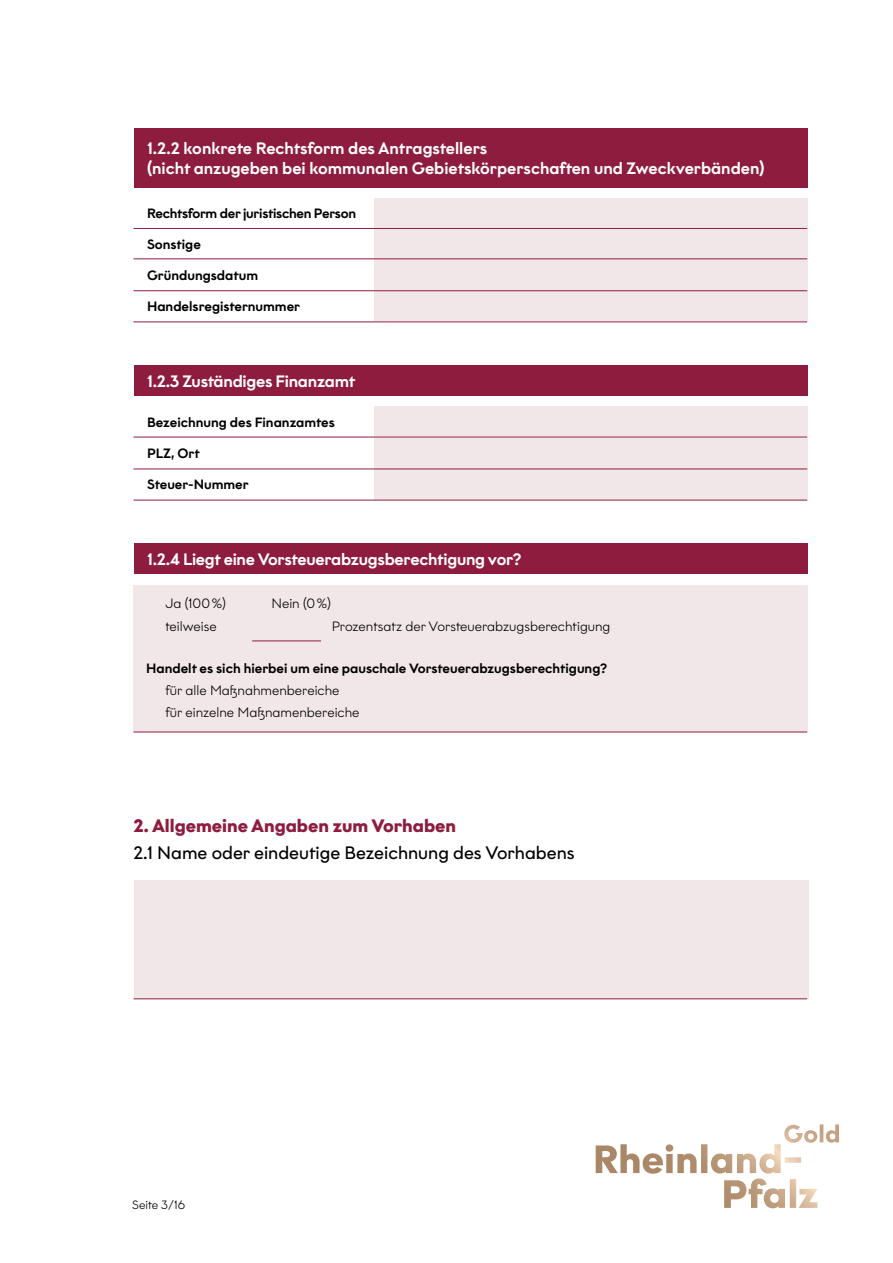
<style>
.page{position:relative;width:893px;height:1263px;background:#fff}
.page>*{position:absolute;margin:0;border:0;box-sizing:border-box;transform-origin:0 0}
.t1{font:18px "Graphit";color:#000}
.t2{font:700 18px "Graphit";color:#8e1c3f}
.t3{font:500 16.5px/19.8px "Graphit";letter-spacing:-.005em;color:#fff}
.p_Formular{font:500 13.5px "Graphit";color:#000}
.p_Formular-2{font:300 13.5px "Graphit";color:#000}
.p_Formular-3{font:500 13.5px "Graphit";letter-spacing:-.02em;color:#000}
.t4{font:300 12px "Graphit";color:#000}
</style>
<div class="page">
<svg style="left:596px;top:1124px;width:243px;height:84px"></svg>
<div style="left:134px;top:128px;width:673px;height:59px;background:#8e1c3f"></div>
<div style="left:374px;top:228px;width:434px;height:31px;background:#f2e7e8"></div>
<div style="left:374px;top:260px;width:434px;height:30px;background:#f2e7e8"></div>
<div style="left:374px;top:291px;width:434px;height:30px;background:#f2e7e8"></div>
<hr style="left:134px;top:258px;width:673px;height:1px;background:#8e1c3f">
<hr style="left:134px;top:290px;width:673px;height:1px;background:#8e1c3f">
<hr style="left:134px;top:321px;width:673px;height:1px;background:#8e1c3f">
<div style="left:374px;top:198px;width:434px;height:30px;background:#f2e7e8"></div>
<hr style="left:134px;top:228px;width:673px;height:1px;background:#8e1c3f">
<div style="left:374px;top:407px;width:434px;height:30px;background:#f2e7e8"></div>
<div style="left:134px;top:365px;width:673px;height:31px;background:#8e1c3f"></div>
<div style="left:374px;top:438px;width:434px;height:30px;background:#f2e7e8"></div>
<div style="left:374px;top:469px;width:434px;height:30px;background:#f2e7e8"></div>
<hr style="left:134px;top:437px;width:673px;height:1px;background:#8e1c3f">
<hr style="left:134px;top:469px;width:673px;height:1px;background:#8e1c3f">
<hr style="left:134px;top:500px;width:673px;height:1px;background:#8e1c3f">
<div style="left:134px;top:544px;width:673px;height:30px;background:#8e1c3f"></div>
<div style="left:134px;top:585px;width:674px;height:147px;background:#f2e7e8"></div>
<div style="left:135px;top:880px;width:674px;height:118px;background:#f2e7e8"></div>
<hr style="left:134px;top:732px;width:673px;height:1px;background:#8e1c3f">
<hr style="left:134px;top:998px;width:673px;height:1px;background:#8e1c3f">
<hr style="left:252px;top:640px;width:69px;height:1px;background:#8e1c3f">
<h4 class="t3" style="left:147px;top:138px;width:619px">1.2.2 konkrete Rechtsform des Antragstellers<br>(nicht anzugeben bei kommunalen Gebietskörperschaften und Zweckverbänden)</h4>
<p class="p_Formular-3" style="left:147px;top:205px;width:211px">Rechtsform der juristischen Person</p>
<p class="p_Formular" style="left:147px;top:236px;width:55px">Sonstige</p>
<p class="p_Formular" style="left:147px;top:267px;width:113px">Gründungsdatum</p>
<p class="p_Formular" style="left:147px;top:298px;width:155px">Handelsregisternummer</p>
<h4 class="t3" style="left:147px;top:371px;width:210px">1.2.3 Zuständiges Finanzamt</h4>
<p class="p_Formular" style="left:147px;top:414px;width:189px">Bezeichnung des Finanzamtes</p>
<p class="p_Formular" style="left:147px;top:445px;width:54px">PLZ, Ort</p>
<p class="p_Formular" style="left:147px;top:476px;width:103px">Steuer-Nummer</p>
<h4 class="t3" style="left:147px;top:549px;width:376px">1.2.4 Liegt eine Vorsteuerabzugsberechtigung vor?</h4>
<p class="p_Formular-2" style="left:165px;top:595px;width:62px">Ja (100%)</p>
<p class="p_Formular-2" style="left:165px;top:618px;width:53px">teilweise</p>
<p class="p_Formular-2" style="left:271px;top:595px;width:61px">Nein (0%)</p>
<p class="p_Formular-2" style="left:332px;top:618px;width:280px">Prozentsatz der Vorsteuerabzugsberechtigung</p>
<p class="p_Formular" style="left:146px;top:660px;width:463px">Handelt es sich hierbei um eine pauschale Vorsteuerabzugsberechtigung?</p>
<p class="p_Formular-2" style="left:165px;top:682px;width:176px">für alle Maßnahmenbereiche</p>
<p class="p_Formular-2" style="left:165px;top:704px;width:196px">für einzelne Maßnamenbereiche</p>
<h2 class="t2" style="left:134px;top:815px;width:324px">2. Allgemeine Angaben zum Vorhaben</h2>
<h3 class="t1" style="left:134px;top:842px;width:443px">2.1 Name oder eindeutige Bezeichnung des Vorhabens</h3>
<p class="t4" style="left:132px;top:1197px;width:54px">Seite 3/16</p>
</div>
